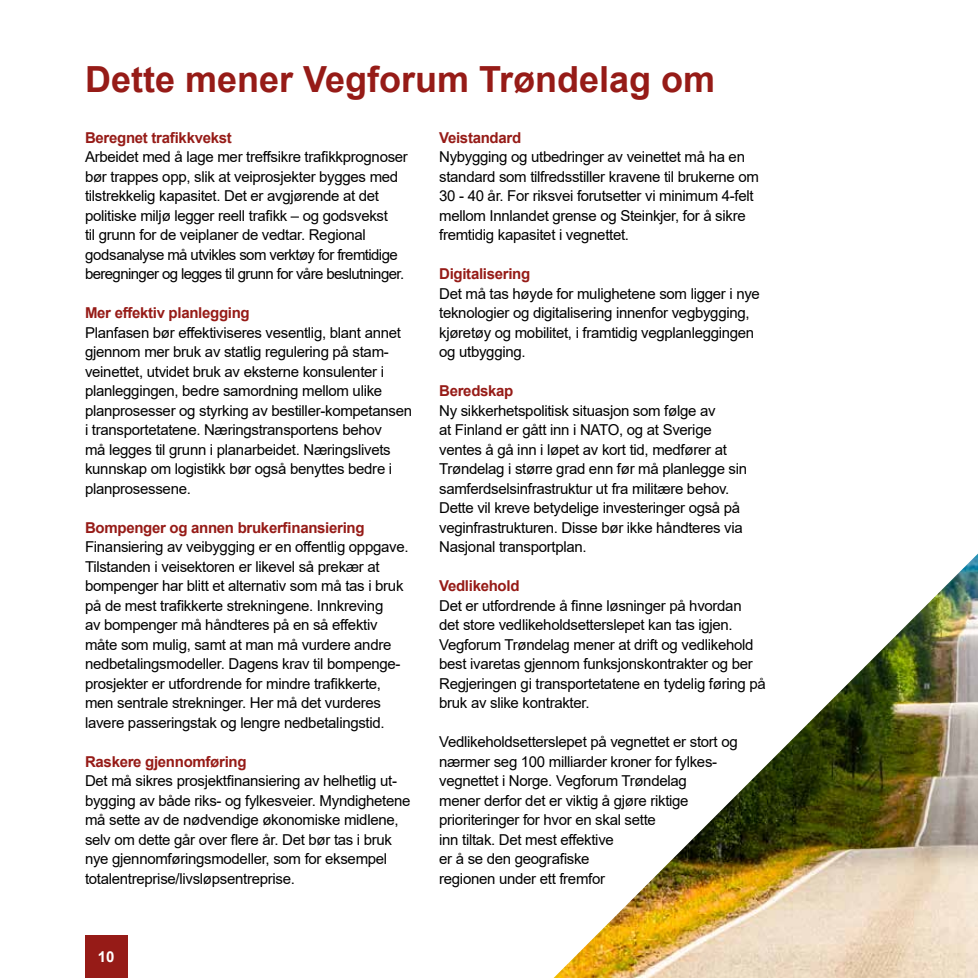
<style>
.page{position:relative;width:978px;height:978px;background:#fff}
.page>*{position:absolute;margin:0;border:0;box-sizing:border-box;transform-origin:0 0}
.t1{font:700 36px "Arial";color:#961b17}
.t2{font:15px/19.5px "Arial";letter-spacing:-.02em;color:#000}
.t3{font:700 15px "Arial";letter-spacing:-.02em;color:#961b17}
.t4{font:700 15px "Arial";color:#fff}
</style>
<div class="page">
<img style="left:554px;top:554px;width:424px;height:424px">
<div style="left:85px;top:935px;width:43px;height:43px;background:#961b17"></div>
<h1 class="t1" style="left:85px;top:54px;width:632px">Dette mener Vegforum Trøndelag om</h1>
<p class="t3" style="left:85px;top:127px;width:148px">Beregnet trafikkvekst</p>
<p class="t2" style="left:85px;top:147px;width:324px">Arbeidet med å lage mer treffsikre trafikkprognoser bør trappes opp, slik at veiprosjekter bygges med tilstrekkelig kapasitet. Det er avgjørende at det politiske miljø legger reell trafikk – og godsvekst<br>til grunn for de veiplaner de vedtar. Regional godsanalyse må utvikles som verktøy for fremtidige beregninger og legges til grunn for våre beslutninger.</p>
<p class="t3" style="left:85px;top:302px;width:166px">Mer effektiv planlegging</p>
<p class="t2" style="left:85px;top:323px;width:329px">Planfasen bør effektiviseres vesentlig, blant annet gjennom mer bruk av statlig regulering på stam&shy;veinettet, utvidet bruk av eksterne konsulenter i planleggingen, bedre samordning mellom ulike planprosesser og styrking av bestiller-kompetansen i transportetatene. Næringstransportens behov<br>må legges til grunn i planarbeidet. Næringslivets kunnskap om logistikk bør også benyttes bedre i planprosessene.</p>
<p class="t3" style="left:85px;top:517px;width:281px">Bompenger og annen brukerfinansiering</p>
<p class="t2" style="left:85px;top:537px;width:325px">Finansiering av veibygging er en offentlig oppgave.<br>Tilstanden i veisektoren er likevel så prekær at bompenger har blitt et alternativ som må tas i bruk på de mest trafikkerte strekningene. Innkreving<br>av bompenger må håndteres på en så effektiv måte som mulig, samt at man må vurdere andre nedbetalingsmodeller. Dagens krav til bompenge&shy;prosjekter er utfordrende for mindre trafikkerte, men sentrale strekninger. Her må det vurderes lavere passeringstak og lengre nedbetalingstid.</p>
<p class="t3" style="left:85px;top:751px;width:163px">Raskere gjennomføring</p>
<p class="t2" style="left:85px;top:771px;width:327px">Det må sikres prosjektfinansiering av helhetlig ut&shy;bygging av både riks- og fylkesveier. Myndighetene må sette av de nødvendige økonomiske midlene, selv om dette går over flere år. Det bør tas i bruk nye gjennomføringsmodeller, som for eksempel totalentreprise/livsløpsentreprise.</p>
<p class="t4" style="left:98px;top:946px;width:18px">10</p>
<p class="t3" style="left:439px;top:127px;width:84px">Veistandard</p>
<p class="t2" style="left:439px;top:147px;width:321px">Nybygging og utbedringer av veinettet må ha en standard som tilfredsstiller kravene til brukerne om 30 - 40 år. For riksvei forutsetter vi minimum 4-felt mellom Innlandet grense og Steinkjer, for å sikre fremtidig kapasitet i vegnettet.</p>
<p class="t3" style="left:439px;top:263px;width:93px">Digitalisering</p>
<p class="t2" style="left:439px;top:284px;width:322px">Det må tas høyde for mulighetene som ligger i nye teknologier og digitalisering innenfor vegbygging, kjøretøy og mobilitet, i framtidig vegplanleggingen og utbygging.</p>
<p class="t3" style="left:439px;top:380px;width:76px">Beredskap</p>
<p class="t2" style="left:439px;top:401px;width:309px">Ny sikkerhetspolitisk situasjon som følge av<br>at Finland er gått inn i NATO, og at Sverige ventes å gå inn i løpet av kort tid, medfører at Trøndelag i større grad enn før må planlegge sin samferdselsinfrastruktur ut fra militære behov.<br>Dette vil kreve betydelige investeringer også på veginfrastrukturen. Disse bør ikke håndteres via Nasjonal transportplan.</p>
<p class="t3" style="left:439px;top:575px;width:82px">Vedlikehold</p>
<p class="t2" style="left:439px;top:596px;width:328px">Det er utfordrende å finne løsninger på hvordan<br>det store vedlikeholdsetterslepet kan tas igjen.<br>Vegforum Trøndelag mener at drift og vedlikehold best ivaretas gjennom funksjonskontrakter og ber Regjeringen gi transportetatene en tydelig føring på bruk av slike kontrakter.</p>
<p class="t2" style="left:439px;top:732px;width:300px">Vedlikeholdsetterslepet på vegnettet er stort og nærmer seg 100 milliarder kroner for fylkes&shy;vegnettet i Norge. Vegforum Trøndelag<br>mener derfor det er viktig å gjøre riktige prioriteringer for hvor en skal sette<br>inn tiltak. Det mest effektive<br>er å se den geografiske<br>regionen under ett fremfor</p>
</div>
